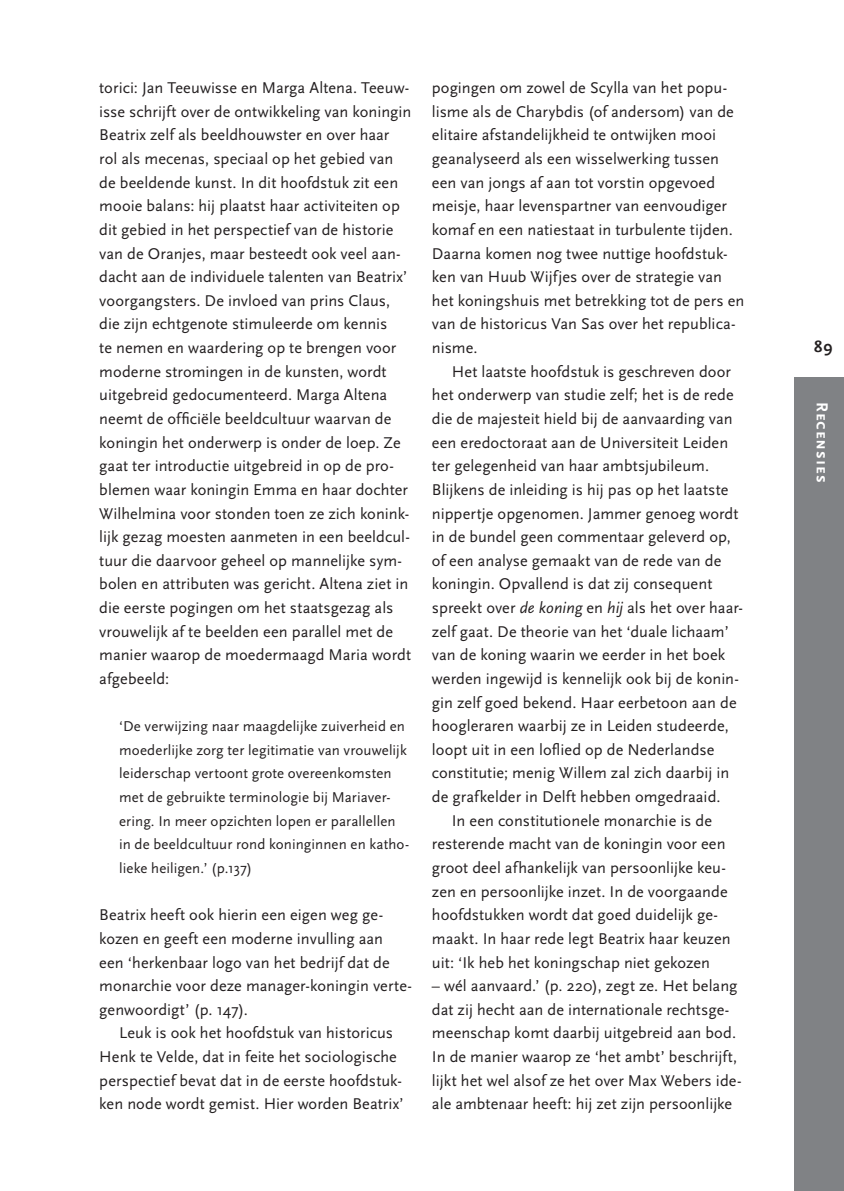
<style>
.page{position:relative;width:844px;height:1191px;background:#fff}
.page>*{position:absolute;margin:0;border:0;box-sizing:border-box;transform-origin:0 0}
.t1{font:700 16.62px "Scala Sans Caps";letter-spacing:.05em;color:#fff}
.t2{font:700 16.62px "Scala Sans";color:#231f20}
.t3{font:16.28px/23.6px "Scala Sans";letter-spacing:.005em;color:#231f20}
.t4{font:14.88px/23.6px "Scala Sans";letter-spacing:.005em;color:#231f20}
.s1{font-style:italic}
</style>
<div class="page">
<div style="left:794px;top:377px;width:49px;height:814px;background:#808285"></div>
<p class="t3" style="left:99px;top:76px;width:313px">torici: Jan Teeuwisse en Marga Altena. Teeuw&shy;isse schrijft over de ontwikkeling van koningin Beatrix zelf als beeldhouwster en over haar rol als mecenas, speciaal op het gebied van de beeldende kunst. In dit hoofdstuk zit een mooie balans: hij plaatst haar activiteiten op dit gebied in het perspectief van de historie van de Oranjes, maar besteedt ook veel aan&shy;dacht aan de individuele talenten van Beatrix’ voorgangsters. De invloed van prins Claus, die zijn echtgenote stimuleerde om kennis<br>te nemen en waardering op te brengen voor moderne stromingen in de kunsten, wordt uitgebreid gedocumenteerd. Marga Altena neemt de officiële beeldcultuur waarvan de koningin het onderwerp is onder de loep. Ze gaat ter introductie uitgebreid in op de pro&shy;blemen waar koningin Emma en haar dochter Wilhelmina voor stonden toen ze zich konink&shy;lijk gezag moesten aanmeten in een beeldcul&shy;tuur die daarvoor geheel op mannelijke sym&shy;bolen en attributen was gericht. Altena ziet in die eerste pogingen om het staatsgezag als vrouwelijk af te beelden een parallel met de manier waarop de moedermaagd Maria wordt afgebeeld:</p>
<p class="t4" style="left:119px;top:715px;width:291px">‘De verwijzing naar maagdelijke zuiverheid en moederlijke zorg ter legitimatie van vrouwelijk leiderschap vertoont grote overeenkomsten met de gebruikte terminologie bij Mariaver&shy;ering. In meer opzichten lopen er parallellen in de beeldcultuur rond koninginnen en katho&shy;lieke heiligen.’ (p.137)</p>
<p class="t3" style="left:99px;top:903px;width:314px">Beatrix heeft ook hierin een eigen weg ge&shy;kozen en geeft een moderne invulling aan<br>een ‘herkenbaar logo van het bedrijf dat de monarchie voor deze manager-koningin verte&shy;genwoordigt’ (p. 147).</p>
<p class="t3" style="left:99px;top:1021px;width:306px;text-align:center">Leuk is ook het hoofdstuk van historicus Henk te Velde, dat in feite het sociologische perspectief bevat dat in de eerste hoofdstuk&shy;ken node wordt gemist. Hier worden Beatrix’</p>
<p class="t3" style="left:432px;top:76px;width:314px">pogingen om zowel de Scylla van het popu&shy;lisme als de Charybdis (of andersom) van de elitaire afstandelijkheid te ontwijken mooi geanalyseerd als een wisselwerking tussen een van jongs af aan tot vorstin opgevoed meisje, haar levenspartner van eenvoudiger komaf en een natiestaat in turbulente tijden.<br>Daarna komen nog twee nuttige hoofdstuk&shy;ken van Huub Wijfjes over de strategie van het koningshuis met betrekking tot de pers en van de historicus Van Sas over het republica&shy;nisme.</p>
<p class="t3" style="left:451px;top:360px;width:281px">Het laatste hoofdstuk is geschreven door</p>
<p class="t3" style="left:432px;top:383px;width:303px">het onderwerp van studie zelf; het is de rede</p>
<p class="t3" style="left:432px;top:407px;width:302px">die de majesteit hield bij de aanvaarding van</p>
<p class="t3" style="left:432px;top:431px;width:298px">een eredoctoraat aan de Universiteit Leiden</p>
<p class="t3" style="left:432px;top:454px;width:278px">ter gelegenheid van haar ambtsjubileum.</p>
<p class="t3" style="left:432px;top:478px;width:298px">Blijkens de inleiding is hij pas op het laatste</p>
<p class="t3" style="left:432px;top:502px;width:308px">nippertje opgenomen. Jammer genoeg wordt</p>
<p class="t3" style="left:432px;top:525px;width:300px">in de bundel geen commentaar geleverd op,</p>
<p class="t3" style="left:432px;top:549px;width:291px">of een analyse gemaakt van de rede van de</p>
<p class="t3" style="left:432px;top:572px;width:282px">koningin. Opvallend is dat zij consequent</p>
<p class="t3" style="left:432px;top:596px;width:312px">spreekt over <span class="s1">de koning</span> en <span class="s1">hij</span> als het over haar-</p>
<p class="t3" style="left:432px;top:620px;width:298px">zelf gaat. De theorie van het ‘duale lichaam’</p>
<p class="t3" style="left:432px;top:643px;width:295px">van de koning waarin we eerder in het boek</p>
<p class="t3" style="left:432px;top:667px;width:308px">werden ingewijd is kennelijk ook bij de konin-</p>
<p class="t3" style="left:432px;top:691px;width:306px">gin zelf goed bekend. Haar eerbetoon aan de</p>
<p class="t3" style="left:432px;top:714px;width:298px">hoogleraren waarbij ze in Leiden studeerde,</p>
<p class="t3" style="left:432px;top:738px;width:284px">loopt uit in een loflied op de Nederlandse</p>
<p class="t3" style="left:432px;top:761px;width:299px">constitutie; menig Willem zal zich daarbij in</p>
<p class="t3" style="left:432px;top:785px;width:290px">de grafkelder in Delft hebben omgedraaid.</p>
<p class="t3" style="left:451px;top:809px;width:262px">In een constitutionele monarchie is de</p>
<p class="t3" style="left:432px;top:832px;width:295px">resterende macht van de koningin voor een</p>
<p class="t3" style="left:432px;top:856px;width:295px">groot deel afhankelijk van persoonlijke keu-</p>
<p class="t3" style="left:432px;top:880px;width:297px">zen en persoonlijke inzet. In de voorgaande</p>
<p class="t3" style="left:432px;top:903px;width:287px">hoofdstukken wordt dat goed duidelijk ge-</p>
<p class="t3" style="left:432px;top:927px;width:300px">maakt. In haar rede legt Beatrix haar keuzen</p>
<p class="t3" style="left:432px;top:950px;width:279px">uit: ‘Ik heb het koningschap niet gekozen</p>
<p class="t3" style="left:432px;top:974px;width:311px">– wél aanvaard.’ (p. 220), zegt ze. Het belang dat zij hecht aan de internationale rechtsge&shy;meenschap komt daarbij uitgebreid aan bod.<br>In de manier waarop ze ‘het ambt’ beschrijft, lijkt het wel alsof ze het over Max Webers ide&shy;ale ambtenaar heeft: hij zet zijn persoonlijke</p>
<p class="t2" style="left:814px;top:337px;width:20px">89</p>
<p class="t1" style="left:831px;top:402px;width:82px;rotate:90deg">Recensies</p>
</div>
